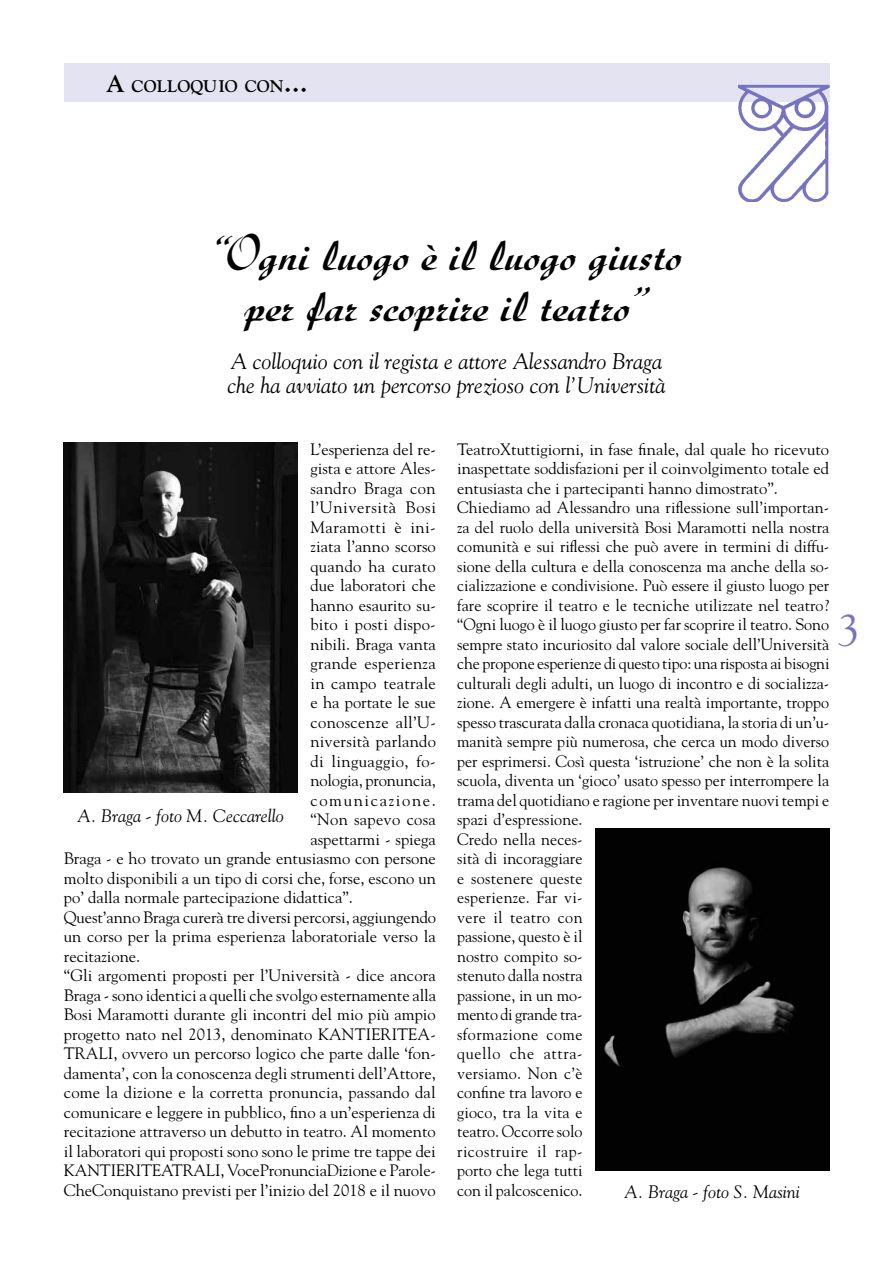
<style>
.page{position:relative;width:893px;height:1263px;background:#fff}
.page>*{position:absolute;margin:0;border:0;box-sizing:border-box;transform-origin:0 0}
.t1{font:700 49.5px/51px "Diskus LT Std";color:#000;text-align:center}
.t2{font:45px "Goudy Std";color:#7673c0}
.t3{font:italic 22.5px/24px "Goudy Std";color:#000}
.t4{font:italic 18px "Goudy Std";color:#000}
.t5{font:700 16.8px "Goudy Std";color:#000}
.t6{font:16.5px/19.5px "Goudy Std";color:#000}
.t7{font:16.5px "Goudy Std";letter-spacing:.025em;color:#000}
.t8{font:16.5px "Goudy Std";letter-spacing:.02em;color:#000}
.t9{font:16.5px "Goudy Std";letter-spacing:.04em;color:#000}
.t10{font:16.5px "Goudy Std";letter-spacing:.03em;color:#000}
.t11{font:16.5px "Goudy Std";letter-spacing:.1em;color:#000}
.s1{font-size:24px}
</style>
<div class="page">
<div style="left:64px;top:64px;width:765px;height:38px;background:#e4e3f2"></div>
<img style="left:738px;top:85px;width:92px;height:117px">
<img style="left:64px;top:442px;width:234px;height:350px">
<img style="left:595px;top:828px;width:234px;height:342px">
<p class="t5" style="left:106px;top:76px;width:203px"><span class="s1">A</span> COLLOQUIO CON<span class="s1">…</span></p>
<h1 class="t1" style="left:210px;top:229px;width:474px">“Ogni luogo è il luogo giusto per far scoprire il teatro”</h1>
<h3 class="t3" style="left:227px;top:350px;width:439px">A colloquio con il regista e attore Alessandro Braga che ha avviato un percorso prezioso con l’Università</h3>
<p class="t6" style="left:310px;top:439px;width:127px">L’esperienza del re-</p>
<p class="t6" style="left:310px;top:458px;width:127px">gista e attore Ales-</p>
<p class="t7" style="left:310px;top:478px;width:127px">sandro Braga con</p>
<p class="t9" style="left:310px;top:497px;width:127px">l’Università Bosi</p>
<p class="t10" style="left:310px;top:517px;width:127px">Maramotti è ini-</p>
<p class="t6" style="left:310px;top:536px;width:127px">ziata l’anno scorso</p>
<p class="t8" style="left:310px;top:556px;width:127px">quando ha curato</p>
<p class="t6" style="left:310px;top:575px;width:127px">due laboratori che</p>
<p class="t6" style="left:310px;top:595px;width:127px">hanno esaurito su-</p>
<p class="t6" style="left:310px;top:614px;width:127px">bito i posti dispo-</p>
<p class="t6" style="left:310px;top:634px;width:127px">nibili. Braga vanta</p>
<p class="t7" style="left:310px;top:653px;width:127px">grande esperienza</p>
<p class="t8" style="left:310px;top:673px;width:127px">in campo teatrale</p>
<p class="t6" style="left:310px;top:692px;width:127px">e ha portate le sue</p>
<p class="t8" style="left:310px;top:712px;width:127px">conoscenze all’U-</p>
<p class="t6" style="left:310px;top:731px;width:127px">niversità parlando</p>
<p class="t7" style="left:310px;top:751px;width:127px">di linguaggio, fo-</p>
<p class="t6" style="left:310px;top:770px;width:127px">nologia, pronuncia,</p>
<p class="t11" style="left:310px;top:790px;width:127px">comunicazione.</p>
<p class="t6" style="left:310px;top:809px;width:127px">“Non sapevo cosa</p>
<p class="t6" style="left:310px;top:829px;width:127px">aspettarmi - spiega</p>
<p class="t6" style="left:64px;top:848px;width:374px">Braga - e ho trovato un grande entusiasmo con persone</p>
<p class="t6" style="left:64px;top:868px;width:373px">molto disponibili a un tipo di corsi che, forse, escono un</p>
<p class="t6" style="left:64px;top:887px;width:291px">po’ dalla normale partecipazione didattica”.</p>
<p class="t6" style="left:64px;top:907px;width:374px">Quest’anno Braga curerà tre diversi percorsi, aggiungendo</p>
<p class="t6" style="left:64px;top:926px;width:373px">un corso per la prima esperienza laboratoriale verso la</p>
<p class="t6" style="left:64px;top:946px;width:78px">recitazione.</p>
<p class="t6" style="left:64px;top:965px;width:373px">“Gli argomenti proposti per l’Università - dice ancora</p>
<p class="t6" style="left:64px;top:985px;width:374px">Braga - sono identici a quelli che svolgo esternamente alla</p>
<p class="t6" style="left:64px;top:1004px;width:373px">Bosi Maramotti durante gli incontri del mio più ampio</p>
<p class="t6" style="left:64px;top:1024px;width:374px">progetto nato nel 2013, denominato KANTIERITEA-</p>
<p class="t6" style="left:64px;top:1043px;width:373px">TRALI, ovvero un percorso logico che parte dalle ‘fon-</p>
<p class="t6" style="left:64px;top:1063px;width:373px">damenta’, con la conoscenza degli strumenti dell’Attore,</p>
<p class="t6" style="left:64px;top:1082px;width:373px">come la dizione e la corretta pronuncia, passando dal</p>
<p class="t6" style="left:64px;top:1102px;width:373px">comunicare e leggere in pubblico, fino a un’esperienza di</p>
<p class="t6" style="left:64px;top:1121px;width:374px">recitazione attraverso un debutto in teatro. Al momento</p>
<p class="t6" style="left:64px;top:1141px;width:373px">il laboratori qui proposti sono sono le prime tre tappe dei</p>
<p class="t6" style="left:64px;top:1160px;width:374px">KANTIERITEATRALI, VocePronunciaDizione e Parole-</p>
<p class="t6" style="left:64px;top:1180px;width:373px">CheConquistano previsti per l’inizio del 2018 e il nuovo</p>
<p class="t4" style="left:78px;top:804px;width:208px">A. Braga - foto M. Ceccarello</p>
<p class="t6" style="left:457px;top:439px;width:374px">TeatroXtuttigiorni, in fase finale, dal quale ho ricevuto inaspettate soddisfazioni per il coinvolgimento totale ed entusiasta che i partecipanti hanno dimostrato”.<br>Chiediamo ad Alessandro una riflessione sull’importan&shy;za del ruolo della università Bosi Maramotti nella nostra comunità e sui riflessi che può avere in termini di diffu&shy;sione della cultura e della conoscenza ma anche della so&shy;cializzazione e condivisione. Può essere il giusto luogo per fare scoprire il teatro e le tecniche utilizzate nel teatro? “Ogni luogo è il luogo giusto per far scoprire il teatro. Sono sempre stato incuriosito dal valore sociale dell’Università che propone esperienze di questo tipo: una risposta ai bisogni culturali degli adulti, un luogo di incontro e di socializza&shy;zione. A emergere è infatti una realtà importante, troppo spesso trascurata dalla cronaca quotidiana, la storia di un’u&shy;manità sempre più numerosa, che cerca un modo diverso per esprimersi. Così questa ‘istruzione’ che non è la solita scuola, diventa un ‘gioco’ usato spesso per interrompere la trama del quotidiano e ragione per inventare nuovi tempi e spazi d’espressione.<br>Credo nella neces-<br>sità di incoraggiare<br>e sostenere queste<br>esperienze. Far vi-<br>vere il teatro con<br>passione, questo è il<br>nostro compito so-<br>stenuto dalla nostra<br>passione, in un mo-<br>mento di grande tra-<br>sformazione come<br>quello che attra-<br>versiamo. Non c’è<br>confine tra lavoro e<br>gioco, tra la vita e<br>teatro. Occorre solo<br>ricostruire il rap-<br>porto che lega tutti<br>con il palcoscenico.</p>
<p class="t4" style="left:624px;top:1181px;width:177px">A. Braga - foto S. Masini</p>
<h2 class="t2" style="left:838px;top:602px;width:24px">3</h2>
</div>
